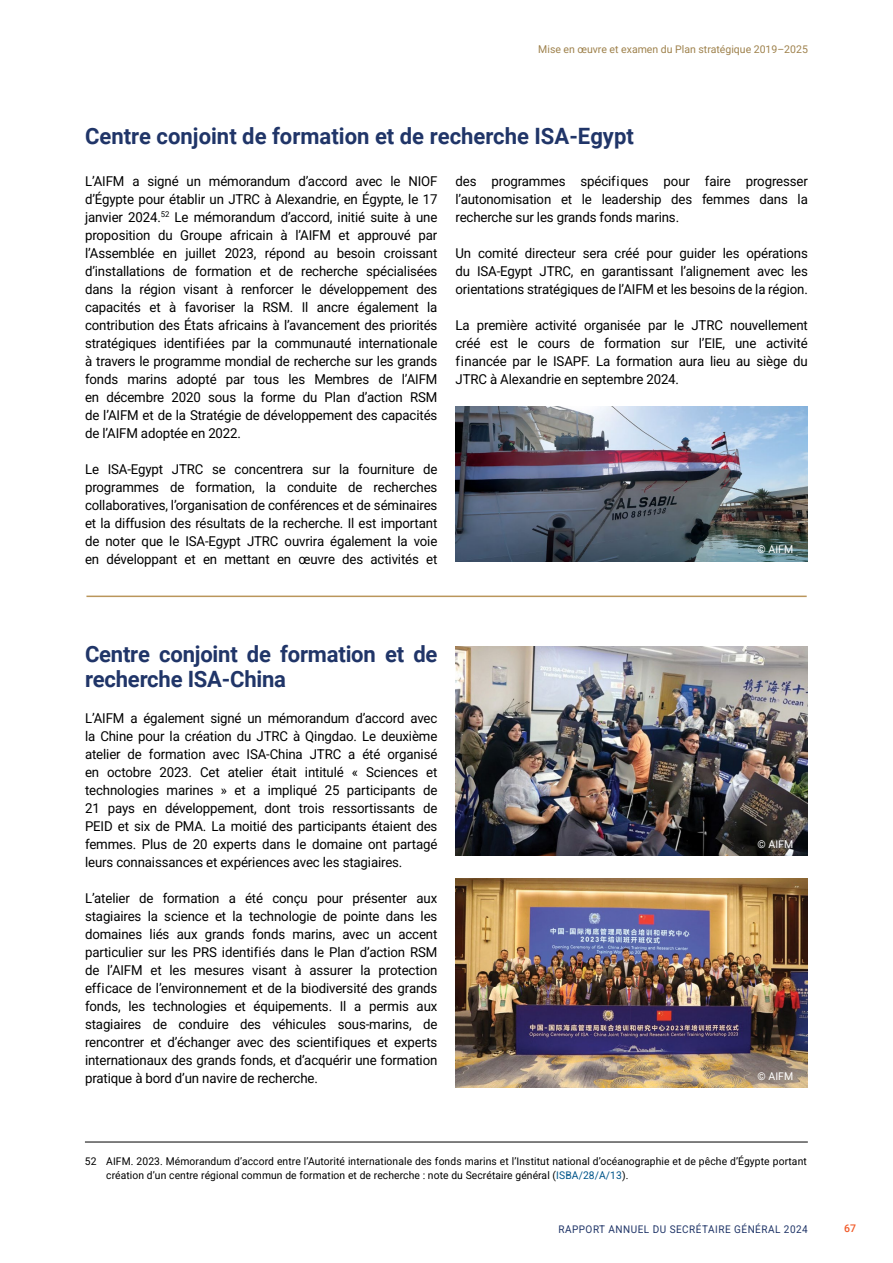
<style>
.page{position:relative;width:893px;height:1263px;background:#fff}
.page>*{position:absolute;margin:0;border:0;box-sizing:border-box;transform-origin:0 0}
.t1{font:700 22.5px/25.5px "Roboto";letter-spacing:-.01em;color:#203568}
.t2{font:13.5px/18px "Roboto";letter-spacing:-.01em;color:#000;text-align:justify}
.t3{font:10.5px/13.5px "Roboto";letter-spacing:.01em;color:#000}
.t4{font:10.5px "Roboto";color:#9f824d}
.t5{font:10.5px "Roboto";letter-spacing:.05em;color:#203568;scale:.95 1}
.t6{font:10.5px "Roboto";color:#fff}
.t7{font:500 10.5px "Roboto";color:#f15a29}
.s1{color:#00558a}
</style>
<div class="page">
<hr style="left:85px;top:1142px;width:723px;height:1px;background:#000">
<hr style="left:86px;top:596px;width:721px;height:1px;background:#ba965b">
<img style="left:455px;top:406px;width:353px;height:156px">
<img style="left:455px;top:878px;width:353px;height:209px">
<img style="left:455px;top:646px;width:352px;height:209px">
<p class="t4" style="left:538px;top:42px;width:271px">Mise en œuvre et examen du Plan stratégique 2019–2025</p>
<h1 class="t1" style="left:85px;top:122px;width:550px">Centre conjoint de formation et de recherche ISA-Egypt</h1>
<p class="t2" style="left:85px;top:171px;width:354px">L’AIFM a signé un mémorandum d’accord avec le NIOF d’Égypte pour établir un JTRC à Alexandrie, en Égypte, le 17 janvier 2024.<sup>52</sup> Le mémorandum d’accord, initié suite à une proposition du Groupe africain à l’AIFM et approuvé par l’Assemblée en juillet 2023, répond au besoin croissant d’installations de formation et de recherche spécialisées dans la région visant à renforcer le développement des capacités et à favoriser la RSM. Il ancre également la contribution des États africains à l’avancement des priorités stratégiques identifiées par la communauté internationale à travers le programme mondial de recherche sur les grands fonds marins adopté par tous les Membres de l’AIFM en décembre 2020 sous la forme du Plan d’action RSM de l’AIFM et de la Stratégie de développement des capacités de l’AIFM adoptée en 2022.</p>
<p class="t2" style="left:85px;top:459px;width:354px">Le ISA-Egypt JTRC se concentrera sur la fourniture de programmes de formation, la conduite de recherches collaboratives, l’organisation de conférences et de séminaires et la diffusion des résultats de la recherche. Il est important de noter que le ISA-Egypt JTRC ouvrira également la voie en développant et en mettant en œuvre des activités et</p>
<p class="t2" style="left:455px;top:171px;width:354px">des programmes spécifiques pour faire progresser l’autonomisation et le leadership des femmes dans la recherche sur les grands fonds marins.</p>
<p class="t2" style="left:455px;top:243px;width:354px">Un comité directeur sera créé pour guider les opérations du ISA-Egypt JTRC, en garantissant l’alignement avec les orientations stratégiques de l’AIFM et les besoins de la région.</p>
<p class="t2" style="left:455px;top:315px;width:354px">La première activité organisée par le JTRC nouvellement créé est le cours de formation sur l’EIE, une activité financée par le ISAPF. La formation aura lieu au siège du JTRC à Alexandrie en septembre 2024.</p>
<p class="t6" style="left:758px;top:542px;width:37px">© AIFM</p>
<h1 class="t1" style="left:85px;top:640px;width:354px">Centre conjoint de formation et de recherche ISA-China</h1>
<p class="t2" style="left:85px;top:709px;width:354px">L’AIFM a également signé un mémorandum d’accord avec la Chine pour la création du JTRC à Qingdao. Le deuxième atelier de formation avec ISA-China JTRC a été organisé en octobre 2023. Cet atelier était intitulé « Sciences et technologies marines » et a impliqué 25 participants de 21 pays en développement, dont trois ressortissants de PEID et six de PMA. La moitié des participants étaient des femmes. Plus de 20 experts dans le domaine ont partagé leurs connaissances et expériences avec les stagiaires.</p>
<p class="t2" style="left:85px;top:889px;width:354px">L’atelier de formation a été conçu pour présenter aux stagiaires la science et la technologie de pointe dans les domaines liés aux grands fonds marins, avec un accent particulier sur les PRS identifiés dans le Plan d’action RSM de l’AIFM et les mesures visant à assurer la protection efficace de l’environnement et de la biodiversité des grands fonds, les technologies et équipements. Il a permis aux stagiaires de conduire des véhicules sous-marins, de rencontrer et d’échanger avec des scientifiques et experts internationaux des grands fonds, et d’acquérir une formation pratique à bord d’un navire de recherche.</p>
<p class="t6" style="left:758px;top:837px;width:37px">© AIFM</p>
<p class="t6" style="left:758px;top:1068px;width:37px">© AIFM</p>
<p class="t3" style="left:106px;top:1154px;width:702px;text-indent:-21px">52 AIFM. 2023. Mémorandum d’accord entre l’Autorité internationale des fonds marins et l’Institut national d’océanographie et de pêche d’Égypte portant création d’un centre régional commun de formation et de recherche : note du Secrétaire général (<span class="s1">ISBA/28/A/13</span>).</p>
<p class="t5" style="left:558px;top:1221px;width:264px">RAPPORT ANNUEL DU SECRÉTAIRE GÉNÉRAL 2024</p>
<p class="t7" style="left:844px;top:1221px;width:13px">67</p>
</div>
